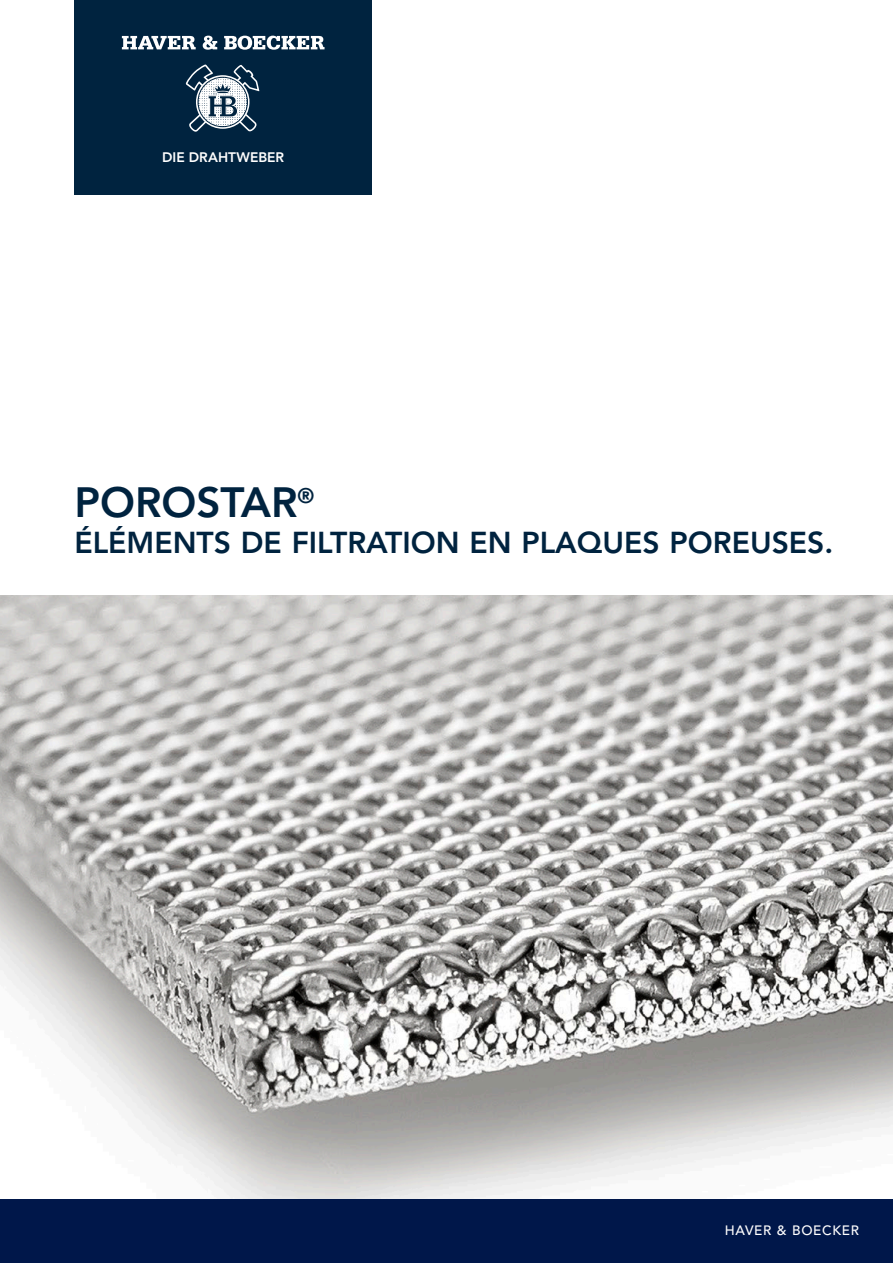
<style>
.page{position:relative;width:893px;height:1263px;background:#fff}
.page>*{position:absolute;margin:0;border:0;box-sizing:border-box;transform-origin:0 0}
.t1{font:800 42px "Avenir LT Std";color:#00233f}
.t2{font:800 30px "Avenir LT Std";color:#00233f}
.t3{font:800 13.65px "Avenir LT Std";letter-spacing:-.005em;color:#fff}
.t4{font:500 13.5px "Avenir LT Std";letter-spacing:.05em;color:#fff}
</style>
<div class="page">
<div style="left:74px;top:0;width:298px;height:195px;background:#00233f"></div>
<svg style="left:186px;top:64px;width:73px;height:68px"></svg>
<svg style="left:122px;top:36px;width:74px;height:13px"></svg>
<svg style="left:203px;top:36px;width:14px;height:14px"></svg>
<svg style="left:224px;top:36px;width:101px;height:14px"></svg>
<img style="left:0;top:595px;width:893px;height:604px">
<div style="left:0;top:1199px;width:893px;height:64px;background:#00174a"></div>
<p class="t3" style="left:162px;top:149px;width:123px">DIE DRAHTWEBER</p>
<h1 class="t1" style="left:74px;top:477px;width:242px">POROSTAR<sup>®</sup></h1>
<p class="t2" style="left:74px;top:524px;width:760px">ÉLÉMENTS DE FILTRATION EN PLAQUES POREUSES.</p>
<p class="t4" style="left:725px;top:1222px;width:136px">HAVER &amp; BOECKER</p>
</div>
